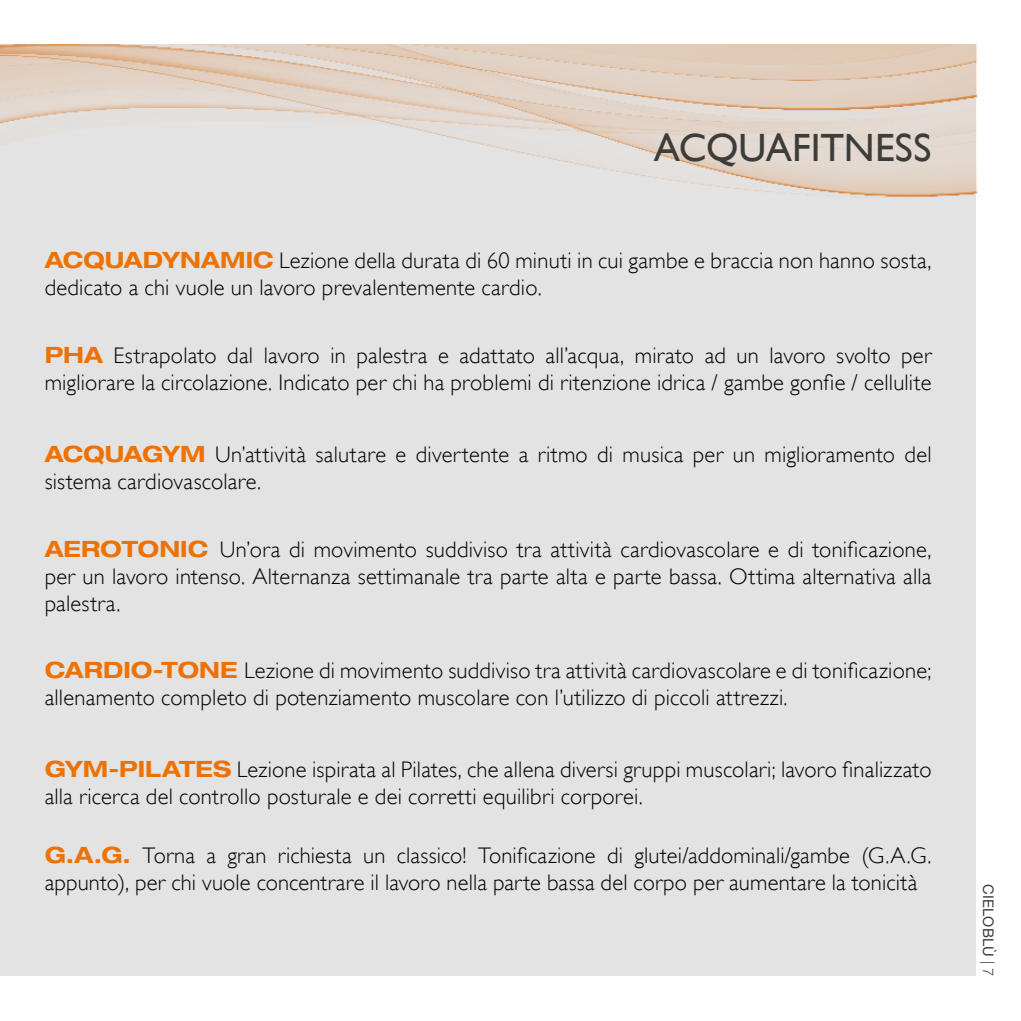
<style>
.page{position:relative;width:1021px;height:1021px;background:#fff}
.page>*{position:absolute;margin:0;border:0;box-sizing:border-box;transform-origin:0 0}
.t1{font:39.38px "Gill Sans";letter-spacing:.005em;color:#3c3c3b}
.t2{font:300 22.5px/27px "Gill Sans";letter-spacing:.01em;color:#000}
.t3{font:14.62px "Helvetica Neue LT Std";letter-spacing:.01em;color:#3c3c3b}
.s1{font-family:"Helvetica Neue LT Std";font-weight:700;font-stretch:expanded;color:#ee7203}
.s2{font-weight:300}
</style>
<div class="page">
<div style="left:0;top:45px;width:976px;height:931px;background:#e3e3e3"></div>
<img style="left:0;top:45px;width:976px;height:153px">
<h1 class="t1" style="left:654px;top:125px;width:279px">ACQUAFITNESS</h1>
<p class="t2" style="left:45px;top:247px;width:888px"><span class="s1">ACQUADYNAMIC</span> Lezione della durata di 60 minuti in cui gambe e braccia non hanno sosta, dedicato a chi vuole un lavoro prevalentemente cardio.</p>
<p class="t2" style="left:45px;top:342px;width:888px"><span class="s1">PHA</span> Estrapolato dal lavoro in palestra e adattato all’acqua, mirato ad un lavoro svolto per migliorare la circolazione. Indicato per chi ha problemi di ritenzione idrica / gambe gonfie / cellulite</p>
<p class="t2" style="left:45px;top:441px;width:888px"><span class="s1">ACQUAGYM</span> Un’attività salutare e divertente a ritmo di musica per un miglioramento del sistema cardiovascolare.</p>
<p class="t2" style="left:45px;top:535px;width:888px;text-align:justify"><span class="s1">AEROTONIC</span> Un’ora di movimento suddiviso tra attività cardiovascolare e di tonificazione, per un lavoro intenso. Alternanza settimanale tra parte alta e parte bassa. Ottima alternativa alla palestra.</p>
<p class="t2" style="left:45px;top:657px;width:888px"><span class="s1">CARDIO-TONE</span> Lezione di movimento suddiviso tra attività cardiovascolare e di tonificazione; allenamento completo di potenziamento muscolare con l’utilizzo di piccoli attrezzi.</p>
<p class="t2" style="left:45px;top:756px;width:888px"><span class="s1">GYM-PILATES</span> Lezione ispirata al Pilates, che allena diversi gruppi muscolari; lavoro finalizzato alla ricerca del controllo posturale e dei corretti equilibri corporei.</p>
<p class="t2" style="left:45px;top:841px;width:888px"><span class="s1">G.A.G.</span> Torna a gran richiesta un classico! Tonificazione di glutei/addominali/gambe (G.A.G. appunto), per chi vuole concentrare il lavoro nella parte bassa del corpo per aumentare la tonicità</p>
<p class="t3" style="left:997px;top:884px;width:94px;rotate:90deg">CIELOBLÙ <span class="s2">| 7</span></p>
</div>
